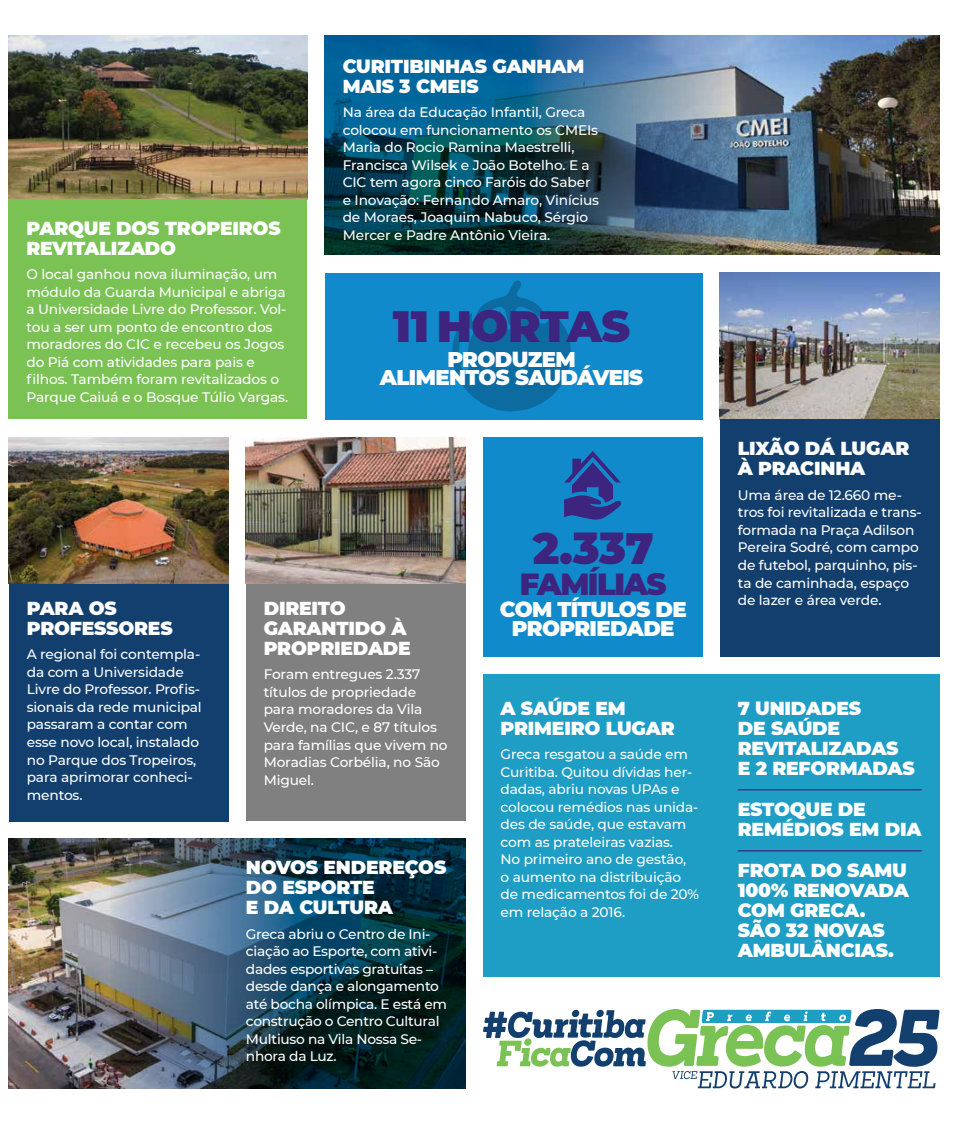
<style>
.page{position:relative;width:975px;height:1124px;background:#fff}
.page>*{position:absolute;margin:0;border:0;box-sizing:border-box;transform-origin:0 0}
.t1{font:900 43.75px "Montserrat";letter-spacing:-.015em;color:#3d257f}
.t2{font:900 30.5px "Montserrat";letter-spacing:-.05em;color:#3d257f}
.t3{font:900 21.25px/18.8px "Montserrat";letter-spacing:-.03em;color:#fff;text-align:center}
.t4{font:900 18.75px/20px "Montserrat";letter-spacing:-.01em;color:#fff}
.t5{font:500 13.75px/17.5px "Montserrat";letter-spacing:-.01em;color:#fff}
</style>
<div class="page">
<div style="left:483px;top:674px;width:456px;height:302px;background:#1e9dc5"></div>
<img style="left:9px;top:35px;width:298px;height:164px">
<img style="left:9px;top:437px;width:219px;height:147px">
<img style="left:9px;top:838px;width:456px;height:250px">
<img style="left:719px;top:272px;width:220px;height:147px">
<img style="left:869px;top:35px;width:70px;height:219px">
<img style="left:325px;top:35px;width:544px;height:220px">
<div style="left:483px;top:437px;width:219px;height:219px;background:#118acb"></div>
<div style="left:9px;top:199px;width:298px;height:220px;background:#7bc255"></div>
<div style="left:325px;top:272px;width:377px;height:147px;background:#118acb"></div>
<div style="left:720px;top:419px;width:219px;height:237px;background:#123f6d"></div>
<div style="left:9px;top:584px;width:219px;height:237px;background:#123f6d"></div>
<div style="left:246px;top:437px;width:219px;height:384px;background:#808080"></div>
<hr style="left:737px;top:789px;width:184px;height:1px;background:#3d257f">
<hr style="left:737px;top:850px;width:184px;height:1px;background:#3d257f">
<svg style="left:564px;top:451px;width:57px;height:69px"></svg>
<img style="left:246px;top:437px;width:219px;height:147px">
<svg style="left:452px;top:280px;width:119px;height:132px"></svg>
<svg style="left:483px;top:1009px;width:456px;height:79px"></svg>
<h3 class="t4" style="left:26px;top:217px;width:256px">PARQUE DOS TROPEIROS<br>REVITALIZADO</h3>
<p class="t5" style="left:26px;top:265px;width:263px">O local ganhou nova iluminação, um módulo da Guarda Municipal e abriga a Universidade Livre do Professor. Vol&shy;tou a ser um ponto de encontro dos moradores do CIC e recebeu os Jogos do Piá com atividades para pais e filhos. Também foram revitalizados o Parque Caiuá e o Bosque Túlio Vargas.</p>
<h3 class="t4" style="left:343px;top:55px;width:243px">CURITIBINHAS GANHAM<br>MAIS 3 CMEIS</h3>
<p class="t5" style="left:343px;top:103px;width:258px">Na área da Educação Infantil, Greca colocou em funcionamento os CMEIs Maria do Rocio Ramina Maestrelli, Francisca Wilsek e João Botelho. E a CIC tem agora cinco Faróis do Saber e Inovação: Fernando Amaro, Vinícius de Moraes, Joaquim Nabuco, Sérgio Mercer e Padre Antônio Vieira.</p>
<h1 class="t1" style="left:393px;top:294px;width:239px">11 HORTAS</h1>
<h3 class="t3" style="left:380px;top:348px;width:265px">PRODUZEM<br>ALIMENTOS SAUDÁVEIS</h3>
<h3 class="t4" style="left:27px;top:597px;width:147px">PARA OS<br>PROFESSORES</h3>
<p class="t5" style="left:27px;top:645px;width:176px">A regional foi contempla&shy;da com a Universidade<br>Livre do Professor. Profis&shy;sionais da rede municipal passaram a contar com esse novo local, instalado no Parque dos Tropeiros, para aprimorar conheci&shy;mentos.</p>
<h3 class="t4" style="left:264px;top:597px;width:149px">DIREITO<br>GARANTIDO À<br>PROPRIEDADE</h3>
<p class="t5" style="left:264px;top:665px;width:185px">Foram entregues 2.337 títulos de propriedade para moradores da Vila<br>Verde, na CIC, e 87 títulos para famílias que vivem no<br>Moradias Corbélia, no São<br>Miguel.</p>
<h3 class="t4" style="left:246px;top:855px;width:202px">NOVOS ENDEREÇOS<br>DO ESPORTE<br>E DA CULTURA</h3>
<p class="t5" style="left:246px;top:924px;width:203px">Greca abriu o Centro de Ini&shy;ciação ao Esporte, com ativi&shy;dades esportivas gratuitas – desde dança e alongamento até bocha olímpica. E está em construção o Centro Cultural<br>Multiuso na Vila Nossa Se&shy;nhora da Luz.</p>
<h1 class="t1" style="left:533px;top:515px;width:122px">2.337</h1>
<h2 class="t2" style="left:520px;top:561px;width:148px">FAMÍLIAS</h2>
<h3 class="t3" style="left:500px;top:598px;width:188px">COM TÍTULOS DE<br>PROPRIEDADE</h3>
<h3 class="t4" style="left:500px;top:696px;width:176px">A SAÚDE EM<br>PRIMEIRO LUGAR</h3>
<p class="t5" style="left:500px;top:744px;width:200px">Greca resgatou a saúde em<br>Curitiba. Quitou dívidas her&shy;dadas, abriu novas UPAs e colocou remédios nas unida&shy;des de saúde, que estavam com as prateleiras vazias.<br>No primeiro ano de gestão,<br>o aumento na distribuição de medicamentos foi de 20% em relação a 2016.</p>
<h3 class="t4" style="left:737px;top:437px;width:173px">LIXÃO DÁ LUGAR<br>À PRACINHA</h3>
<p class="t5" style="left:737px;top:485px;width:185px">Uma área de 12.660 me&shy;tros foi revitalizada e trans&shy;formada na Praça Adilson<br>Pereira Sodré, com campo de futebol, parquinho, pis&shy;ta de caminhada, espaço de lazer e área verde.</p>
<h3 class="t4" style="left:737px;top:696px;width:178px">7 UNIDADES<br>DE SAÚDE<br>REVITALIZADAS<br>E 2 REFORMADAS</h3>
<h3 class="t4" style="left:737px;top:797px;width:185px">ESTOQUE DE<br>REMÉDIOS EM DIA</h3>
<h3 class="t4" style="left:737px;top:858px;width:172px">FROTA DO SAMU<br>100% RENOVADA<br>COM GRECA.<br>SÃO 32 NOVAS<br>AMBULÂNCIAS.</h3>
</div>
